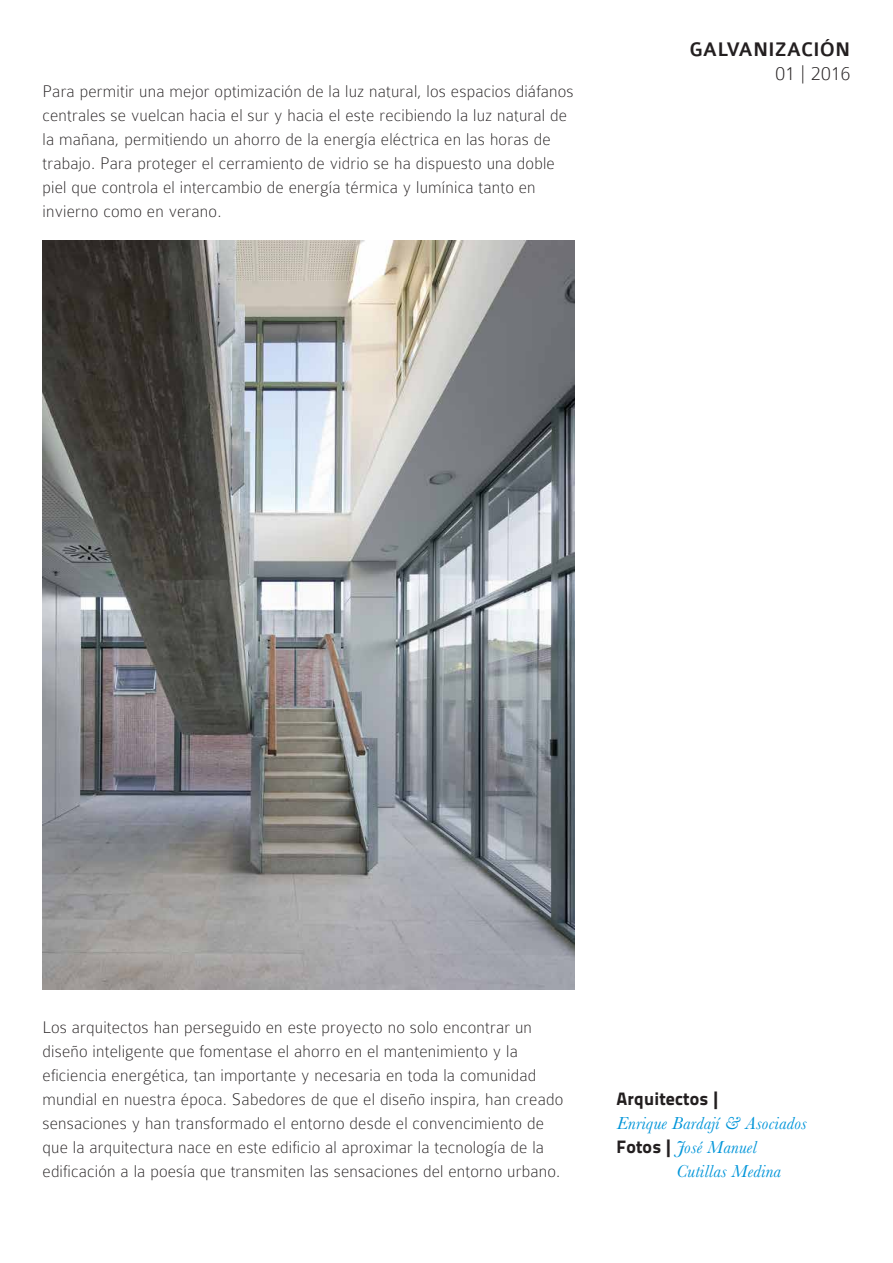
<style>
.page{position:relative;width:893px;height:1263px;background:#fff}
.page>*{position:absolute;margin:0;border:0;box-sizing:border-box;transform-origin:0 0}
.t1{font:500 21px "Colaborate";letter-spacing:.01em;color:#231f20}
.t2{font:100 21px "Colaborate";letter-spacing:.01em;color:#231f20}
.t3{font:100 18px/24px "Colaborate";letter-spacing:.01em;color:#231f20}
.t4{font:italic 18px/24px "Baskerville";letter-spacing:.01em;color:#0095d9}
.t5{font:800 18px "Titillium Text 22 L";letter-spacing:.01em;color:#231f20}
.s1{font-family:"Titillium Text 22 L";font-weight:800;font-style:normal;color:#231f20}
</style>
<div class="page">
<img style="left:43px;top:241px;width:531px;height:749px">
<p class="t3" style="left:43px;top:79px;width:533px">Para permitir una mejor optimización de la luz natural, los espacios diáfanos centrales se vuelcan hacia el sur y hacia el este recibiendo la luz natural de la mañana, permitiendo un ahorro de la energía eléctrica en las horas de trabajo. Para proteger el cerramiento de vidrio se ha dispuesto una doble piel que controla el intercambio de energía térmica y lumínica tanto en invierno como en verano.</p>
<p class="t1" style="left:689px;top:39px;width:163px">GALVANIZACIÓN</p>
<p class="t2" style="left:775px;top:63px;width:77px">01 | 2016</p>
<p class="t3" style="left:43px;top:1015px;width:522px">Los arquitectos han perseguido en este proyecto no solo encontrar un diseño inteligente que fomentase el ahorro en el mantenimiento y la eficiencia energética, tan importante y necesaria en toda la comunidad mundial en nuestra época. Sabedores de que el diseño inspira, han creado sensaciones y han transformado el entorno desde el convencimiento de que la arquitectura nace en este edificio al aproximar la tecnología de la edificación a la poesía que transmiten las sensaciones del entorno urbano.</p>
<p class="t5" style="left:617px;top:1084px;width:105px">Arquitectos |</p>
<p class="t4" style="left:617px;top:1111px;width:191px">Enrique Bardají &amp; Asociados<br><span class="s1">Fotos |</span> José Manuel</p>
<p class="t4" style="left:676px;top:1159px;width:106px">Cutillas Medina</p>
</div>
